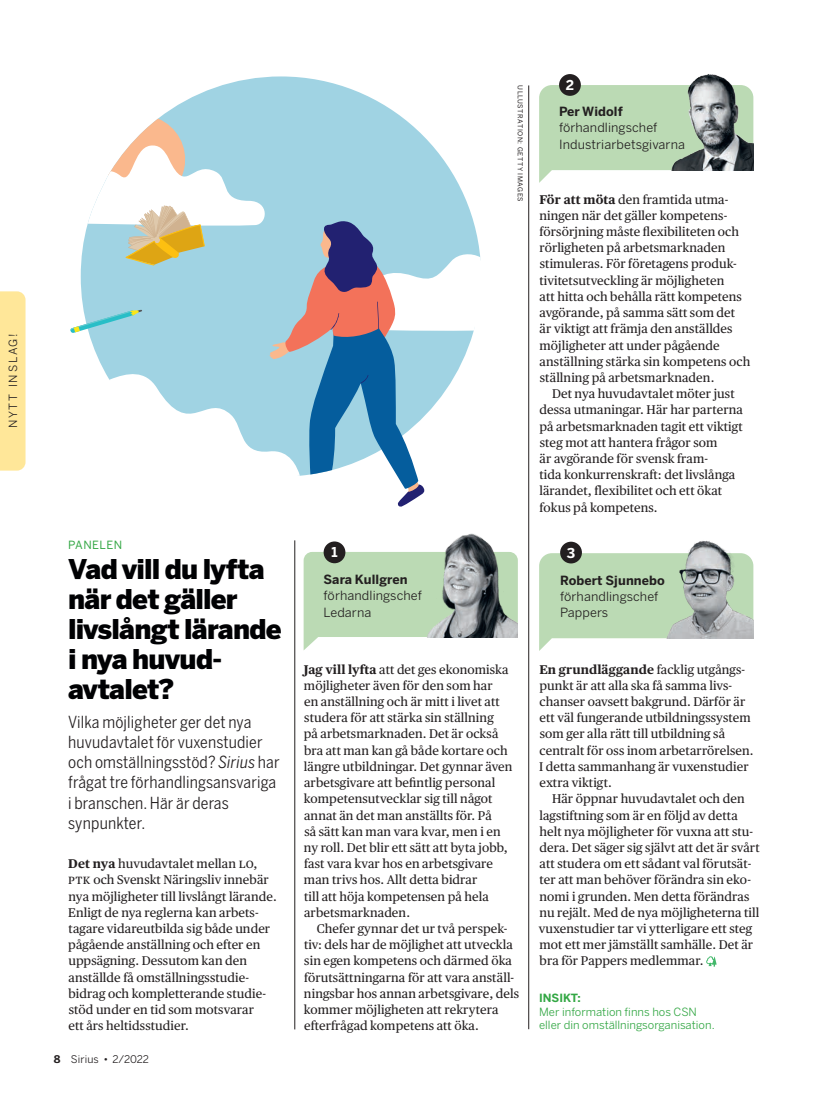
<style>
.page{position:relative;width:830px;height:1106px;background:#fff}
.page>*{position:absolute;margin:0;border:0;box-sizing:border-box;transform-origin:0 0}
.t1{font:900 27px/30px "Benton Sans";letter-spacing:-.03em;color:#000103}
.t2{font:16.5px/20.2px "Benton Sans Cond";letter-spacing:.01em;color:#231f20}
.t3{font:700 13.5px "Benton Sans";color:#fff}
.t4{font:12.6px/16.2px "Publico Text";letter-spacing:.01em;color:#231f20}
.t5{font:12.6px/16.2px "Benton Sans";letter-spacing:.01em;color:#231f20}
.t6{font:700 12.6px "Benton Sans";letter-spacing:.01em;color:#231f20}
.t7{font:11.25px/13.5px "Benton Sans";color:#33a744}
.t8{font:11.25px "Benton Sans";letter-spacing:.15em;color:#231f20}
.t9{font:11.25px "Benton Sans";letter-spacing:.04em;color:#33a744}
.t10{font:700 11.25px "Benton Sans";color:#33a744}
.t11{font:10.5px "Benton Sans";letter-spacing:.01em;color:#231f20}
.t12{font:6.75px "Benton Sans";letter-spacing:.09em;color:#231f20}
.s1{font-style:italic}
.s2{font-weight:700}
</style>
<div class="page">
<svg style="left:157px;top:76px;width:247px;height:43px;fill:#a0d3e3"></svg>
<svg style="left:70px;top:119px;width:411px;height:388px"></svg>
<svg style="left:539px;top:85px;width:214px;height:98px"></svg>
<img style="left:662px;top:74px;width:91px;height:96px">
<div style="left:558px;top:74px;width:22px;height:22px;background:#231f20;border-radius:50%"></div>
<svg style="left:303px;top:552px;width:214px;height:98px"></svg>
<img style="left:406px;top:533px;width:111px;height:104px">
<div style="left:323px;top:541px;width:22px;height:22px;background:#231f20;border-radius:50%"></div>
<svg style="left:706px;top:956px;width:10px;height:10px"></svg>
<hr style="left:294px;top:540px;width:1px;height:489px;background:#231f20">
<hr style="left:528px;top:85px;width:1px;height:944px;background:#231f20">
<div style="left:0;top:291px;width:26px;height:179px;background:#ffe799"></div>
<svg style="left:539px;top:553px;width:214px;height:98px"></svg>
<img style="left:661px;top:540px;width:92px;height:98px">
<div style="left:560px;top:541px;width:21px;height:22px;background:#231f20;border-radius:50%"></div>
<p class="t8" style="left:6px;top:428px;width:97px;rotate:-90deg">NYTT INSLAG!</p>
<p class="t9" style="left:68px;top:538px;width:55px">PANELEN</p>
<h1 class="t1" style="left:68px;top:554px;width:215px">Vad vill du lyfta när det gäller livslångt lärande i nya huvud&shy;avtalet?</h1>
<h2 class="t2" style="left:68px;top:711px;width:213px">Vilka möjligheter ger det nya huvudavtalet för vuxenstudier och omställningsstöd? <span class="s1">Sirius</span> har frågat tre förhandlingsansvariga i branschen. Här är deras synpunkter.</h2>
<p class="t4" style="left:68px;top:854px;width:210px"><span class="s2">Det nya</span> huvudavtalet mellan LO, PTK och Svenskt Näringsliv innebär nya möjligheter till livslångt lärande.<br>Enligt de nya reglerna kan arbets&shy;tagare vidareutbilda sig både under pågående anställning och efter en uppsägning. Dessutom kan den anställde få omställningsstudie&shy;bidrag och kompletterande studie&shy;stöd under en tid som motsvarar<br>ett års heltidsstudier.</p>
<p class="t11" style="left:54px;top:1053px;width:97px"><span class="s2">8</span> Sirius • 2/2022</p>
<p class="t3" style="left:331px;top:544px;width:8px">1</p>
<p class="t6" style="left:323px;top:571px;width:85px">Sara Kullgren</p>
<p class="t5" style="left:323px;top:587px;width:100px">förhandlingschef<br>Ledarna</p>
<p class="t12" style="left:524px;top:85px;width:118px;rotate:90deg">ULLUSTRATION: GETTY IMAGES</p>
<p class="t3" style="left:565px;top:77px;width:10px">2</p>
<p class="t6" style="left:558px;top:104px;width:65px">Per Widolf</p>
<p class="t5" style="left:558px;top:120px;width:127px">förhandlingschef<br>Industriarbetsgivarna</p>
<p class="t4" style="left:539px;top:190px;width:212px"><span class="s2">För att möta</span> den framtida utma&shy;ningen när det gäller kompetens&shy;försörjning måste flexibiliteten och rörligheten på arbetsmarknaden stimuleras. För företagens produk&shy;tivitetsutveckling är möjligheten<br>att hitta och behålla rätt kompetens avgörande, på samma sätt som det<br>är viktigt att främja den anställdes möjligheter att under pågående anställning stärka sin kompetens och ställning på arbetsmarknaden.</p>
<p class="t4" style="left:539px;top:385px;width:205px;text-indent:13px">Det nya huvudavtalet möter just dessa utmaningar. Här har parterna på arbetsmarknaden tagit ett viktigt steg mot att hantera frågor som<br>är avgörande för svensk fram-<br>tida konkurrenskraft: det livslånga lärandet, flexibilitet och ett ökat fokus på kompetens.</p>
<p class="t3" style="left:566px;top:544px;width:10px">3</p>
<p class="t6" style="left:560px;top:572px;width:106px">Robert Sjunnebo</p>
<p class="t5" style="left:560px;top:588px;width:100px">förhandlingschef<br>Pappers</p>
<p class="t4" style="left:303px;top:660px;width:210px"><span class="s2">Jag vill lyfta</span> att det ges ekonomiska möjligheter även för den som har<br>en anställning och är mitt i livet att studera för att stärka sin ställning<br>på arbetsmarknaden. Det är också bra att man kan gå både kortare och längre utbildningar. Det gynnar även arbetsgivare att befintlig personal kompetensutvecklar sig till något annat än det man anställts för. På<br>så sätt kan man vara kvar, men i en ny roll. Det blir ett sätt att byta jobb, fast vara kvar hos en arbetsgivare man trivs hos. Allt detta bidrar<br>till att höja kompetensen på hela arbetsmarknaden.</p>
<p class="t4" style="left:304px;top:919px;width:217px;text-indent:13px">Chefer gynnar det ur två perspek&shy;tiv: dels har de möjlighet att utveckla sin egen kompetens och därmed öka förutsättningarna för att vara anställ&shy;ningsbar hos annan arbetsgivare, dels kommer möjligheten att rekrytera efterfrågad kompetens att öka.</p>
<p class="t4" style="left:539px;top:660px;width:216px"><span class="s2">En grundläggande</span> facklig utgångs&shy;punkt är att alla ska få samma livs&shy;chanser oavsett bakgrund. Därför är ett väl fungerande utbildningssystem som ger alla rätt till utbildning så centralt för oss inom arbetarrörelsen.<br>I detta sammanhang är vuxenstudier extra viktigt.</p>
<p class="t4" style="left:538px;top:790px;width:222px;text-indent:13px">Här öppnar huvudavtalet och den lagstiftning som är en följd av detta helt nya möjligheter för vuxna att stu&shy;dera. Det säger sig självt att det är svårt att studera om ett sådant val förutsät&shy;ter att man behöver förändra sin eko&shy;nomi i grunden. Men detta förändras nu rejält. Med de nya möjligheterna till vuxenstudier tar vi ytterligare ett steg mot ett mer jämställt samhälle. Det är bra för Pappers medlemmar.</p>
<p class="t10" style="left:539px;top:991px;width:43px">INSIKT:</p>
<p class="t7" style="left:539px;top:1004px;width:177px">Mer information finns hos CSN eller din omställningsorganisation.</p>
</div>
